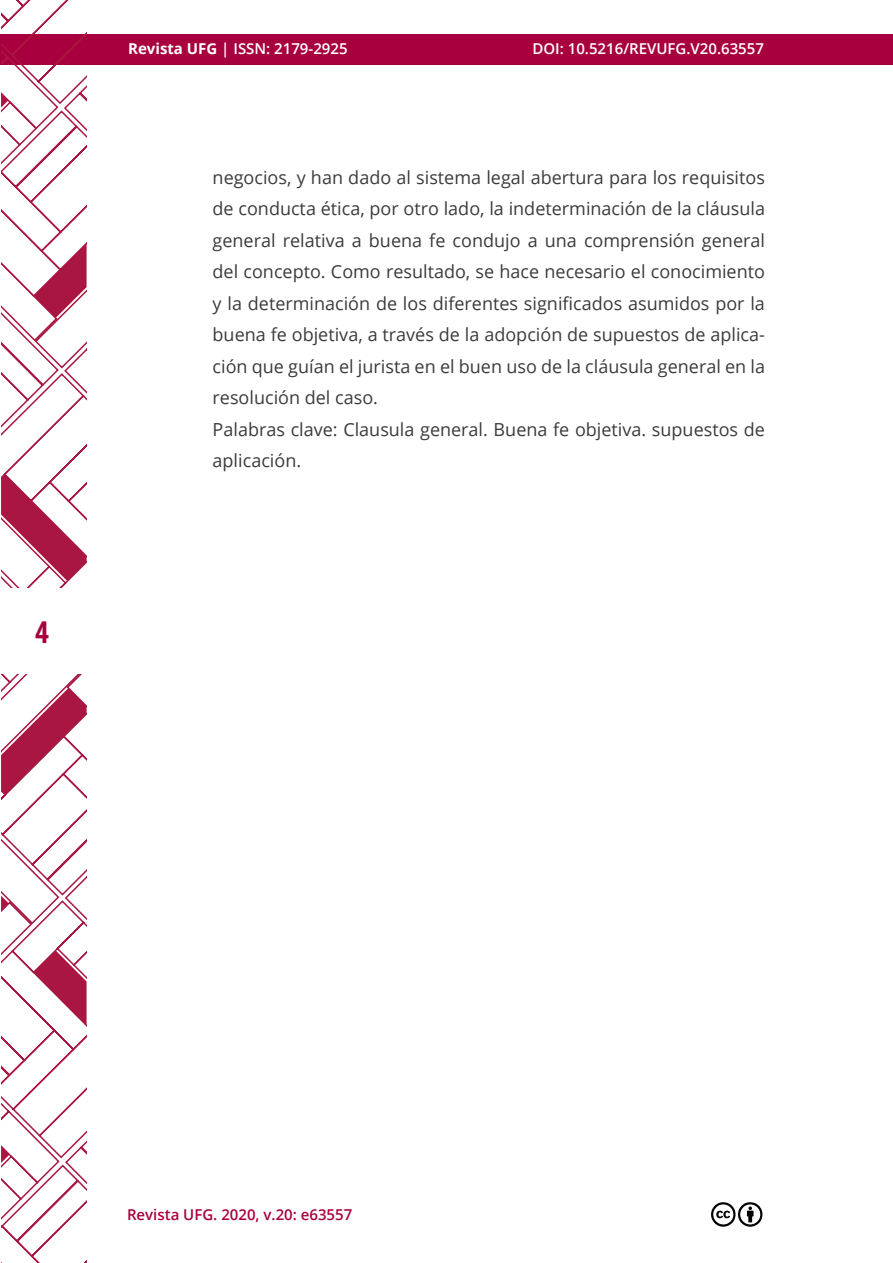
<style>
.page{position:relative;width:893px;height:1263px;background:#fff}
.page>*{position:absolute;margin:0;border:0;box-sizing:border-box;transform-origin:0 0}
.t1{font:700 30px "Open Sans Condensed";color:#a8003e}
.t2{font:18px/31.5px "Open Sans";color:#3c3b3b}
.t3{font:600 15px "Open Sans";color:#fff}
.t4{font:600 15px "Open Sans";color:#a8003e}
.s1{font-weight:700}
</style>
<div class="page">
<div style="left:0;top:34px;width:893px;height:30px;background:#a8003e"></div>
<svg style="left:711px;top:1202px;width:52px;height:25px"></svg>
<svg style="left:1px;top:0;width:86px;height:1263px"></svg>
<div style="left:0;top:589px;width:91px;height:85px;background:#fff"></div>
<h1 class="t1" style="left:35px;top:611px;width:15px">4</h1>
<p class="t3" style="left:128px;top:38px;width:221px"><span class="s1">Revista UFG</span> | ISSN: 2179-2925</p>
<p class="t3" style="left:532px;top:38px;width:233px">DOI: 10.5216/REVUFG.V20.63557</p>
<p class="t2" style="left:213px;top:161px;width:554px">negocios, y han dado al sistema legal abertura para los requisitos de conducta ética, por otro lado, la indeterminación de la cláusula general relativa a buena fe condujo a una comprensión general del concepto. Como resultado, se hace necesario el conocimiento y la determinación de los diferentes significados asumidos por la buena fe objetiva, a través de la adopción de supuestos de aplica&shy;ción que guían el jurista en el buen uso de la cláusula general en la resolución del caso.<br>Palabras clave: Clausula general. Buena fe objetiva. supuestos de aplicación.</p>
<p class="t4" style="left:127px;top:1204px;width:227px">Revista UFG. 2020, v.20: e63557</p>
</div>
